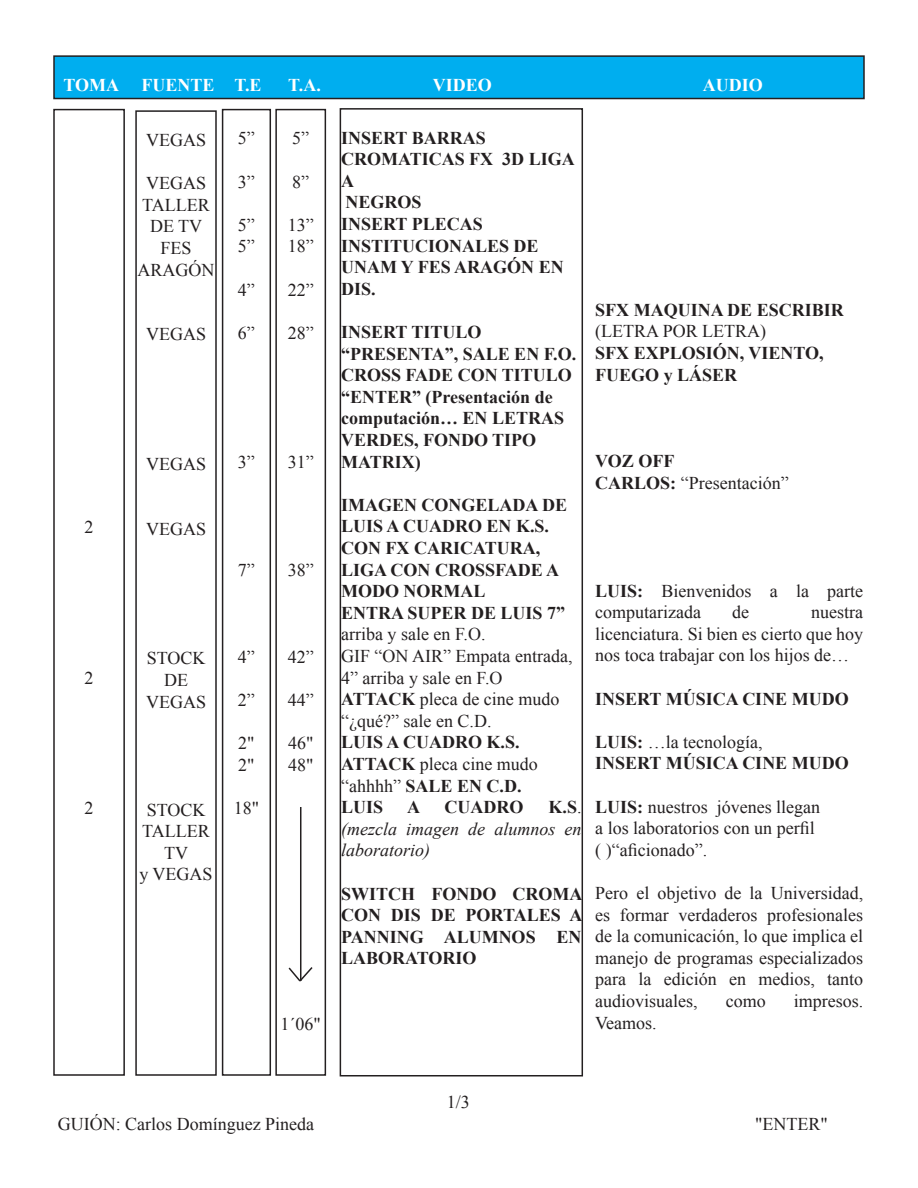
<style>
.page{position:relative;width:918px;height:1188px;background:#fff}
.page>*{position:absolute;margin:0;border:0;box-sizing:border-box;transform-origin:0 0}
.t1{font:18px/21.6px "Times New Roman";color:#231f20}
.t2{font:700 18px/21.6px "Times New Roman";color:#231f20}
.t3{font:italic 18px/21.6px "Times New Roman";color:#231f20;text-align:justify}
.t4{font:700 18px "Times New Roman";color:#fff}
.s1{font-weight:400}
.s2{font-weight:700}
.s3{font-weight:700;font-style:normal}
.s4{font-style:normal}
</style>
<div class="page">
<div style="left:54px;top:56px;width:810px;height:43px;background:#00aeef"></div>
<div style="left:53px;top:55px;width:812px;height:44px;border:2px solid #231f20"></div>
<div style="left:53px;top:109px;width:72px;height:967px;border:2px solid #231f20"></div>
<div style="left:135px;top:110px;width:82px;height:966px;border:2px solid #231f20"></div>
<div style="left:222px;top:109px;width:49px;height:967px;border:2px solid #231f20"></div>
<div style="left:275px;top:109px;width:51px;height:967px;border:2px solid #231f20"></div>
<div style="left:340px;top:108px;width:243px;height:968px;border:2px solid #231f20"></div>
<hr style="left:300px;top:807px;width:1px;height:174px;background:#231f20">
<svg style="left:288px;top:965px;width:25px;height:17px"></svg>
<p class="t4" style="left:63px;top:72px;width:200px">TOMA FUENTE T.E</p>
<p class="t4" style="left:288px;top:72px;width:34px">T.A.</p>
<p class="t4" style="left:433px;top:72px;width:61px">VIDEO</p>
<p class="t4" style="left:703px;top:72px;width:61px">AUDIO</p>
<p class="t1" style="left:85px;top:516px;width:10px">2</p>
<p class="t1" style="left:85px;top:667px;width:10px">2</p>
<p class="t1" style="left:85px;top:797px;width:10px">2</p>
<p class="t1" style="left:146px;top:129px;width:61px">VEGAS</p>
<p class="t1" style="left:146px;top:172px;width:61px">VEGAS</p>
<p class="t1" style="left:138px;top:194px;width:78px;text-align:center">TALLER<br>DE TV<br>FES<br>ARAGÓN</p>
<p class="t1" style="left:146px;top:323px;width:61px">VEGAS</p>
<p class="t1" style="left:238px;top:127px;width:18px">5”</p>
<p class="t1" style="left:238px;top:171px;width:18px">3”</p>
<p class="t1" style="left:238px;top:214px;width:18px">5”</p>
<p class="t1" style="left:238px;top:235px;width:18px">5”</p>
<p class="t1" style="left:238px;top:279px;width:18px">4”</p>
<p class="t1" style="left:238px;top:322px;width:18px">6”</p>
<p class="t1" style="left:146px;top:453px;width:61px">VEGAS</p>
<p class="t1" style="left:146px;top:518px;width:61px">VEGAS</p>
<p class="t1" style="left:238px;top:451px;width:18px">3”</p>
<p class="t1" style="left:238px;top:559px;width:18px">7”</p>
<p class="t1" style="left:147px;top:647px;width:60px">STOCK</p>
<p class="t1" style="left:164px;top:669px;width:25px">DE</p>
<p class="t1" style="left:146px;top:690px;width:61px">VEGAS</p>
<p class="t1" style="left:147px;top:798px;width:60px">STOCK</p>
<p class="t1" style="left:142px;top:820px;width:69px">TALLER</p>
<p class="t1" style="left:164px;top:842px;width:25px">TV</p>
<p class="t1" style="left:139px;top:863px;width:75px">y VEGAS</p>
<p class="t1" style="left:238px;top:646px;width:18px">4”</p>
<p class="t1" style="left:238px;top:689px;width:18px">2”</p>
<p class="t1" style="left:238px;top:732px;width:18px">2"</p>
<p class="t1" style="left:238px;top:754px;width:18px">2"</p>
<p class="t1" style="left:234px;top:797px;width:27px">18"</p>
<p class="t1" style="left:292px;top:127px;width:18px">5”</p>
<p class="t1" style="left:292px;top:171px;width:18px">8”</p>
<p class="t1" style="left:288px;top:214px;width:27px">13”</p>
<p class="t1" style="left:288px;top:235px;width:27px">18”</p>
<p class="t1" style="left:288px;top:279px;width:27px">22”</p>
<p class="t1" style="left:288px;top:322px;width:27px">28”</p>
<p class="t1" style="left:288px;top:451px;width:27px">31”</p>
<p class="t1" style="left:288px;top:559px;width:27px">38”</p>
<p class="t1" style="left:288px;top:646px;width:27px">42”</p>
<p class="t1" style="left:288px;top:689px;width:27px">44”</p>
<p class="t1" style="left:288px;top:732px;width:27px">46"</p>
<p class="t1" style="left:288px;top:754px;width:27px">48"</p>
<p class="t1" style="left:281px;top:1013px;width:42px">1´06"</p>
<p class="t2" style="left:341px;top:126px;width:235px">INSERT BARRAS<br>CROMATICAS FX 3D LIGA<br>A</p>
<p class="t2" style="left:346px;top:191px;width:78px">NEGROS</p>
<p class="t2" style="left:341px;top:213px;width:224px">INSERT PLECAS<br>INSTITUCIONALES DE<br>UNAM Y FES ARAGÓN EN<br>DIS.</p>
<p class="t2" style="left:341px;top:321px;width:237px">INSERT TITULO “PRESENTA”, SALE EN F.O.<br>CROSS FADE CON TITULO “ENTER” (Presentación de computación… EN LETRAS<br>VERDES, FONDO TIPO<br>MATRIX)</p>
<p class="t2" style="left:341px;top:494px;width:228px">IMAGEN CONGELADA DE<br>LUIS A CUADRO EN K.S.<br>CON FX CARICATURA,<br>LIGA CON CROSSFADE A<br>MODO NORMAL</p>
<p class="t2" style="left:341px;top:602px;width:226px">ENTRA SUPER DE LUIS 7” <span class="s1">arriba y sale en F.O.</span></p>
<p class="t1" style="left:341px;top:645px;width:233px">GIF “ON AIR” Empata entrada,<br>4” arriba y sale en F.O</p>
<p class="t1" style="left:341px;top:688px;width:220px"><span class="s2">ATTACK</span> pleca de cine mudo “¿qué?” sale en C.D.</p>
<p class="t2" style="left:341px;top:731px;width:180px">LUIS A CUADRO K.S.</p>
<p class="t1" style="left:341px;top:753px;width:198px"><span class="s2">ATTACK</span> pleca cine mudo “ahhhh” <span class="s2">SALE EN C.D.</span></p>
<p class="t2" style="left:341px;top:796px;width:44px">LUIS</p>
<p class="t2" style="left:407px;top:796px;width:14px">A</p>
<p class="t2" style="left:444px;top:796px;width:80px">CUADRO</p>
<p class="t3" style="left:341px;top:796px;width:242px;text-indent:207px"><span class="s3">K.S</span><span class="s4">. </span>(mezcla imagen de alumnos en laboratorio)</p>
<p class="t2" style="left:341px;top:882px;width:243px;text-align:justify">SWITCH FONDO CROMA CON DIS DE PORTALES A PANNING ALUMNOS EN LABORATORIO</p>
<p class="t2" style="left:595px;top:298px;width:250px">SFX MAQUINA DE ESCRIBIR <span class="s1">(LETRA POR LETRA)</span></p>
<p class="t2" style="left:595px;top:342px;width:230px">SFX EXPLOSIÓN, VIENTO,<br>FUEGO y LÁSER</p>
<p class="t2" style="left:595px;top:450px;width:81px">VOZ OFF</p>
<p class="t1" style="left:595px;top:471px;width:195px"><span class="s2">CARLOS:</span> “Presentación”</p>
<p class="t1" style="left:595px;top:579px;width:269px"><span class="s2">LUIS:</span> Bienvenidos a la parte computarizada</p>
<p class="t1" style="left:732px;top:601px;width:18px">de</p>
<p class="t1" style="left:595px;top:601px;width:269px;text-align:justify;text-indent:216px">nuestra licenciatura. Si bien es cierto que hoy nos toca trabajar con los hijos de…</p>
<p class="t2" style="left:595px;top:687px;width:255px">INSERT MÚSICA CINE MUDO</p>
<p class="t1" style="left:595px;top:731px;width:169px"><span class="s2">LUIS:</span> …la tecnología,</p>
<p class="t2" style="left:595px;top:752px;width:255px">INSERT MÚSICA CINE MUDO</p>
<p class="t1" style="left:595px;top:795px;width:226px"><span class="s2">LUIS:</span> nuestros jóvenes llegan a los laboratorios con un perfil ( )“aficionado”.</p>
<p class="t1" style="left:595px;top:882px;width:270px;text-align:justify">Pero el objetivo de la Universidad, es formar verdaderos profesionales de la comunicación, lo que implica el manejo de programas especializados para la edición en medios, tanto audiovisuales,</p>
<p class="t1" style="left:726px;top:990px;width:41px">como</p>
<p class="t1" style="left:794px;top:990px;width:71px">impresos.</p>
<p class="t1" style="left:595px;top:1011px;width:63px">Veamos.</p>
<p class="t1" style="left:447px;top:1091px;width:25px">1/3</p>
<p class="t1" style="left:58px;top:1113px;width:258px">GUIÓN: Carlos Domínguez Pineda</p>
<p class="t1" style="left:755px;top:1113px;width:74px">"ENTER"</p>
</div>
